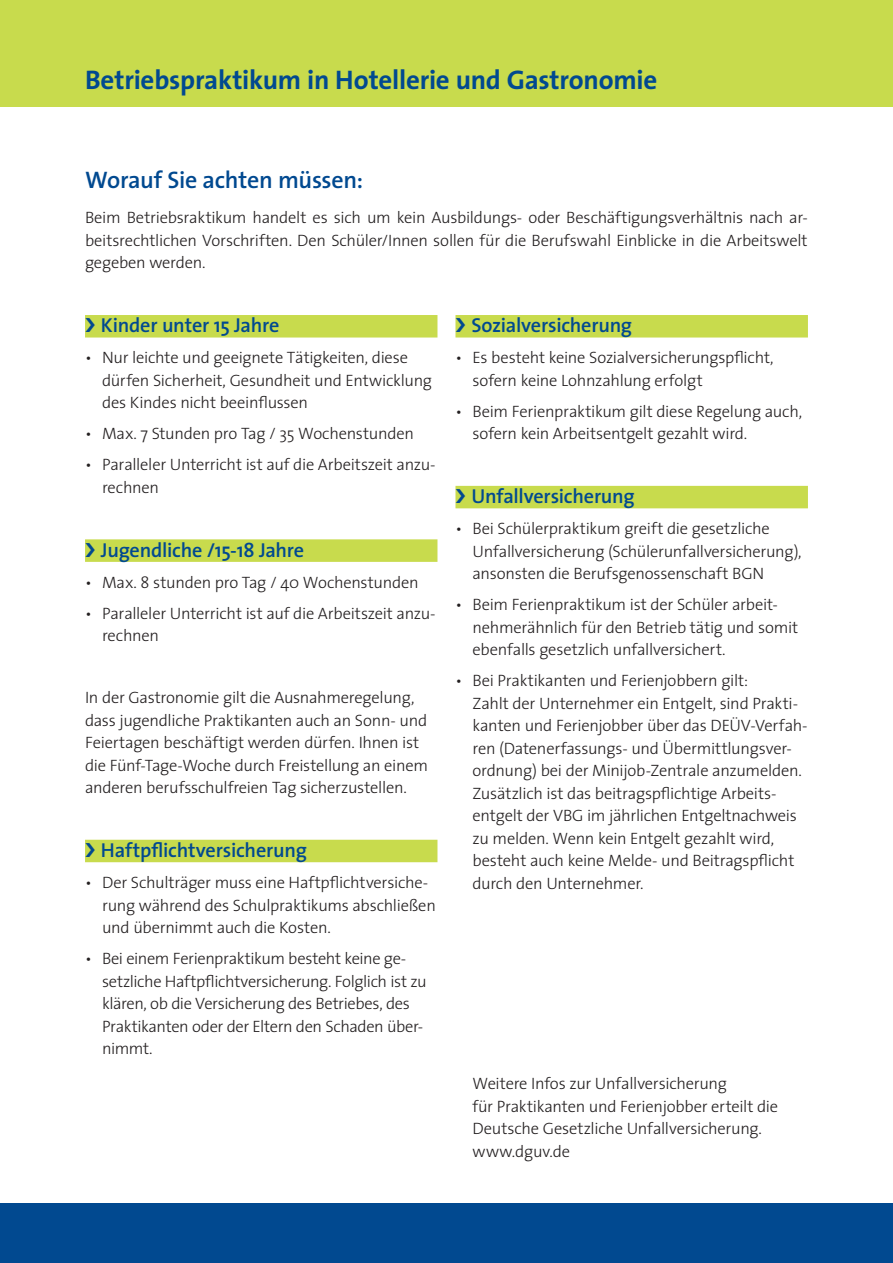
<style>
.page{position:relative;width:893px;height:1263px;background:#fff}
.page>*{position:absolute;margin:0;border:0;box-sizing:border-box;transform-origin:0 0}
.t1{font:700 27px "The Sans";letter-spacing:-.01em;color:#014990}
.t2{font:600 24px "The Sans";letter-spacing:-.01em;color:#014990}
.t3{font:600 20.25px "The Sans";letter-spacing:-.01em;color:#014990}
.t4{font:300 16.5px/22.5px "The Sans";letter-spacing:-.015em;color:#231f20}
</style>
<div class="page">
<div style="left:0;top:1203px;width:893px;height:60px;background:#014990"></div>
<div style="left:0;top:0;width:893px;height:106px;background:#c8db4d"></div>
<div style="left:85px;top:315px;width:352px;height:22px;background:#c8db4d"></div>
<div style="left:85px;top:539px;width:352px;height:23px;background:#c8db4d"></div>
<div style="left:85px;top:840px;width:352px;height:22px;background:#c8db4d"></div>
<div style="left:455px;top:315px;width:353px;height:22px;background:#c8db4d"></div>
<div style="left:455px;top:486px;width:353px;height:22px;background:#c8db4d"></div>
<h1 class="t1" style="left:85px;top:63px;width:574px">Betriebspraktikum in Hotellerie und Gastronomie</h1>
<h2 class="t2" style="left:85px;top:165px;width:280px">Worauf Sie achten müssen:</h2>
<p class="t4" style="left:85px;top:207px;width:724px;text-align:justify">Beim Betriebsraktikum handelt es sich um kein Ausbildungs- oder Beschäftigungsverhältnis nach ar&shy;beitsrechtlichen Vorschriften. Den Schüler/Innen sollen für die Berufswahl Einblicke in die Arbeitswelt gegeben werden.</p>
<p class="t3" style="left:101px;top:312px;width:180px">Kinder unter 15 Jahre</p>
<p class="t4" style="left:102px;top:347px;width:332px;text-indent:-17px">• Nur leichte und geeignete Tätigkeiten, diese dürfen Sicherheit, Gesundheit und Entwicklung des Kindes nicht beeinflussen</p>
<p class="t4" style="left:85px;top:423px;width:330px">• Max. 7 Stunden pro Tag / 35 Wochenstunden</p>
<p class="t4" style="left:102px;top:454px;width:335px;text-indent:-17px">• Paralleler Unterricht ist auf die Arbeitszeit anzu&shy;rechnen</p>
<p class="t3" style="left:101px;top:537px;width:205px">Jugendliche /15-18 Jahre</p>
<p class="t4" style="left:85px;top:571px;width:335px">• Max. 8 stunden pro Tag / 40 Wochenstunden</p>
<p class="t4" style="left:102px;top:602px;width:335px;text-indent:-17px">• Paralleler Unterricht ist auf die Arbeitszeit anzu&shy;rechnen</p>
<p class="t4" style="left:85px;top:686px;width:344px">In der Gastronomie gilt die Ausnahmeregelung, dass jugendliche Praktikanten auch an Sonn- und Feiertagen beschäftigt werden dürfen. Ihnen ist die Fünf-Tage-Woche durch Freistellung an einem anderen berufsschulfreien Tag sicherzustellen.</p>
<p class="t3" style="left:101px;top:837px;width:207px">Haftpflichtversicherung</p>
<p class="t4" style="left:102px;top:871px;width:335px;text-indent:-17px">• Der Schulträger muss eine Haftpflichtversiche&shy;rung während des Schulpraktikums abschließen und übernimmt auch die Kosten.</p>
<p class="t4" style="left:102px;top:947px;width:326px;text-indent:-17px">• Bei einem Ferienpraktikum besteht keine ge&shy;setzliche Haftpflichtversicherung. Folglich ist zu klären, ob die Versicherung des Betriebes, des Praktikanten oder der Eltern den Schaden über&shy;nimmt.</p>
<p class="t3" style="left:471px;top:312px;width:162px">Sozialversicherung</p>
<p class="t4" style="left:472px;top:347px;width:303px;text-indent:-17px">• Es besteht keine Sozialversicherungspflicht, sofern keine Lohnzahlung erfolgt</p>
<p class="t4" style="left:472px;top:400px;width:331px;text-indent:-17px">• Beim Ferienpraktikum gilt diese Regelung auch, sofern kein Arbeitsentgelt gezahlt wird.</p>
<p class="t3" style="left:471px;top:483px;width:165px">Unfallversicherung</p>
<p class="t4" style="left:472px;top:517px;width:331px;text-indent:-17px">• Bei Schülerpraktikum greift die gesetzliche<br>Unfallversicherung (Schülerunfallversicherung), ansonsten die Berufsgenossenschaft BGN</p>
<p class="t4" style="left:472px;top:593px;width:327px;text-indent:-17px">• Beim Ferienpraktikum ist der Schüler arbeit&shy;nehmerähnlich für den Betrieb tätig und somit ebenfalls gesetzlich unfallversichert.</p>
<p class="t4" style="left:472px;top:669px;width:337px;text-indent:-17px">• Bei Praktikanten und Ferienjobbern gilt:<br>Zahlt der Unternehmer ein Entgelt, sind Prakti&shy;kanten und Ferienjobber über das DEÜV-Verfah&shy;ren (Datenerfassungs- und Übermittlungsver&shy;ordnung) bei der Minijob-Zentrale anzumelden.<br>Zusätzlich ist das beitragspflichtige Arbeits&shy;entgelt der VBG im jährlichen Entgeltnachweis zu melden. Wenn kein Entgelt gezahlt wird, besteht auch keine Melde- und Beitragspflicht durch den Unternehmer.</p>
<p class="t4" style="left:472px;top:1072px;width:307px">Weitere Infos zur Unfallversicherung<br>für Praktikanten und Ferienjobber erteilt die Deutsche Gesetzliche Unfallversicherung. www.dguv.de</p>
</div>
